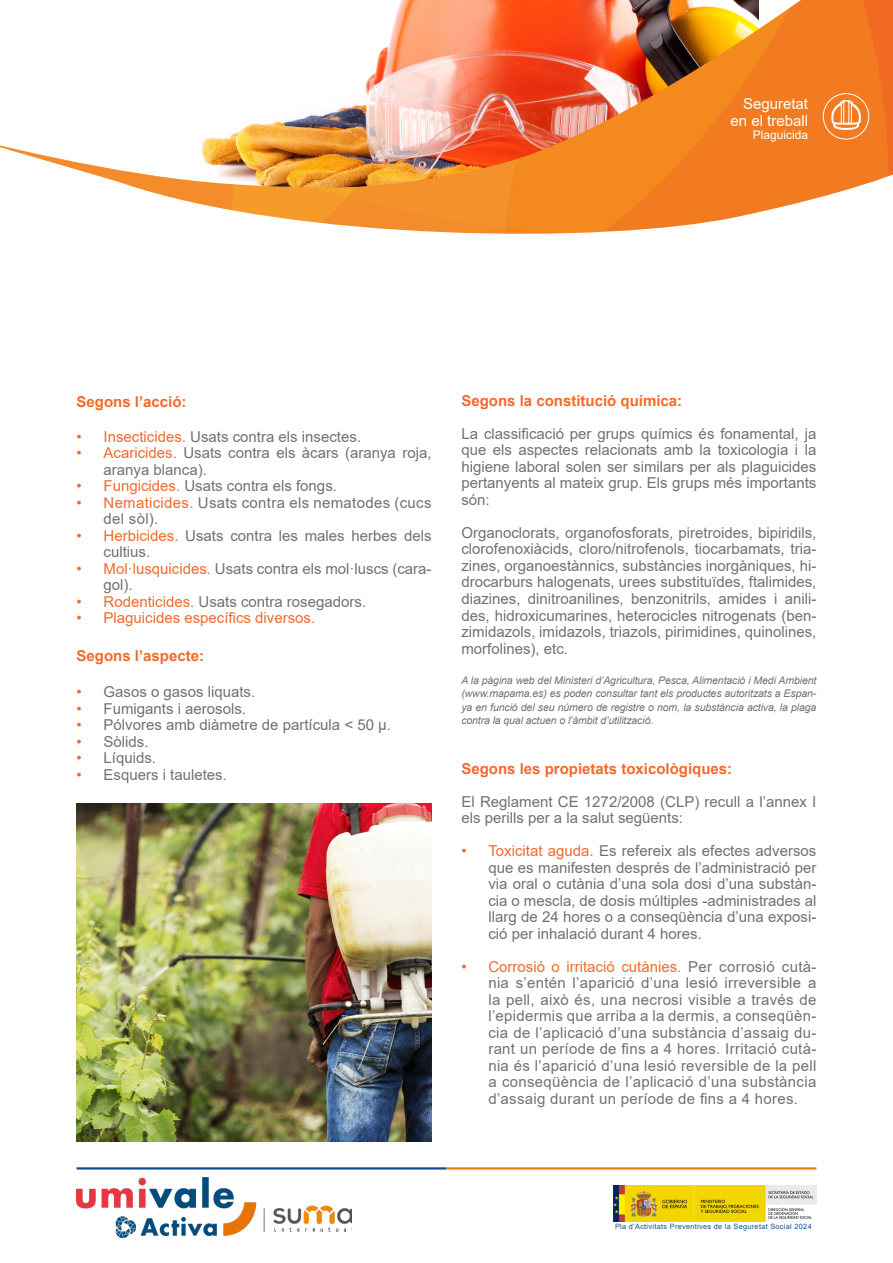
<style>
.page{position:relative;width:893px;height:1263px;background:#fff}
.page>*{position:absolute;margin:0;border:0;box-sizing:border-box;transform-origin:0 0}
.t1{font:15px/16.5px "Arial";color:#717074}
.t2{font:700 15px "Arial";color:#f26a2c}
.t3{font:15px/16.5px "Arial";letter-spacing:.02em;color:#717074}
.t4{font:15px "Arial";color:#f26a2c}
.t5{font:15px/16.5px "Arial";color:#fff;text-align:right}
.t6{font:12px "Arial";color:#fff}
.t7{font:italic 10.5px/13.5px "Arial";letter-spacing:-.01em;color:#717074;text-align:justify}
.t8{font:7.35px "Arial";letter-spacing:.04em;color:#124d91}
.s1{color:#f26a2c}
</style>
<div class="page">
<img style="left:614px;top:1185px;width:202px;height:36px">
<hr style="left:77px;top:1167px;width:369px;height:2px;background:#124d91">
<hr style="left:446px;top:1167px;width:370px;height:2px;background:#e78208">
<img style="left:77px;top:1178px;width:275px;height:59px">
<img style="left:0;top:0;width:893px;height:234px">
<svg style="left:831px;top:100px;width:30px;height:30px"></svg>
<div style="left:823px;top:93px;width:46px;height:47px;border:1px solid #fff;border-radius:50%"></div>
<img style="left:77px;top:804px;width:355px;height:338px">
<p class="t5" style="left:731px;top:96px;width:79px">Seguretat en el treball</p>
<p class="t6" style="left:753px;top:127px;width:57px">Plaguicida</p>
<p class="t2" style="left:77px;top:391px;width:112px">Segons l’acció:</p>
<p class="t1" style="left:77px;top:428px;width:286px"><span class="s1">• Insecticides.</span> Usats contra els insectes.</p>
<p class="t1" style="left:104px;top:444px;width:330px;text-indent:-27px"><span class="s1">• Acaricides.</span> Usats contra els àcars (aranya roja, aranya blanca).</p>
<p class="t1" style="left:77px;top:477px;width:262px"><span class="s1">• Fungicides.</span> Usats contra els fongs.</p>
<p class="t3" style="left:104px;top:494px;width:330px;text-indent:-27px"><span class="s1">• Nematicides.</span> Usats contra els nematodes (cucs del sòl).</p>
<p class="t1" style="left:104px;top:527px;width:330px;text-indent:-27px"><span class="s1">• Herbicides.</span> Usats contra les males herbes dels cultius.</p>
<p class="t1" style="left:104px;top:560px;width:330px;text-indent:-27px"><span class="s1">• Mol·lusquicides.</span> Usats contra els mol·luscs (cara&shy;gol).</p>
<p class="t1" style="left:77px;top:593px;width:291px"><span class="s1">• Rodenticides.</span> Usats contra rosegadors.</p>
<p class="t4" style="left:77px;top:607px;width:240px">• Plaguicides específics diversos.</p>
<p class="t2" style="left:77px;top:645px;width:129px">Segons l’aspecte:</p>
<p class="t1" style="left:77px;top:683px;width:180px"><span class="s1">•</span> Gasos o gasos liquats.</p>
<p class="t1" style="left:77px;top:700px;width:171px"><span class="s1">•</span> Fumigants i aerosols.</p>
<p class="t1" style="left:77px;top:716px;width:316px"><span class="s1">•</span> Pólvores amb diàmetre de partícula &lt; 50 µ.</p>
<p class="t1" style="left:77px;top:733px;width:74px"><span class="s1">•</span> Sòlids.</p>
<p class="t1" style="left:77px;top:749px;width:81px"><span class="s1">•</span> Líquids.</p>
<p class="t1" style="left:77px;top:766px;width:152px"><span class="s1">•</span> Esquers i tauletes.</p>
<p class="t2" style="left:461px;top:390px;width:222px">Segons la constitució química:</p>
<p class="t1" style="left:461px;top:425px;width:357px;text-align:justify">La classificació per grups químics és fonamental, ja que els aspectes relacionats amb la toxicologia i la higiene laboral solen ser similars per als plaguicides pertanyents al mateix grup. Els grups més importants són:</p>
<p class="t1" style="left:461px;top:524px;width:357px;text-align:justify">Organoclorats, organofosforats, piretroides, bipiridils, clorofenoxiàcids, cloro/nitrofenols, tiocarbamats, tria&shy;zines, organoestànnics, substàncies inorgàniques, hi&shy;drocarburs halogenats, urees substituïdes, ftalimides, diazines, dinitroanilines, benzonitrils, amides i anili&shy;des, hidroxicumarines, heterocicles nitrogenats (ben&shy;zimidazols, imidazols, triazols, pirimidines, quinolines, morfolines), etc.</p>
<p class="t7" style="left:461px;top:673px;width:357px">A la pàgina web del Ministeri d’Agricultura, Pesca, Alimentació i Medi Ambient (www.mapama.es) es poden consultar tant els productes autoritzats a Espan&shy;ya en funció del seu número de registre o nom, la substància activa, la plaga contra la qual actuen o l’àmbit d’utilització.</p>
<p class="t2" style="left:461px;top:758px;width:272px">Segons les propietats toxicològiques:</p>
<p class="t1" style="left:461px;top:793px;width:357px">El Reglament CE 1272/2008 (CLP) recull a l’annex I els perills per a la salut següents:</p>
<p class="t1" style="left:488px;top:842px;width:330px;text-align:justify;text-indent:-27px"><span class="s1">• Toxicitat aguda.</span> Es refereix als efectes adversos que es manifesten després de l’administració per via oral o cutània d’una sola dosi d’una substàn&shy;cia o mescla, de dosis múltiples -administrades al llarg de 24 hores o a conseqüència d’una exposi&shy;ció per inhalació durant 4 hores.</p>
<p class="t1" style="left:488px;top:958px;width:330px;text-align:justify;text-indent:-27px"><span class="s1">• Corrosió o irritació cutànies.</span> Per corrosió cutà&shy;nia s’entén l’aparició d’una lesió irreversible a la pell, això és, una necrosi visible a través de l’epidermis que arriba a la dermis, a conseqüèn&shy;cia de l’aplicació d’una substància d’assaig du&shy;rant un període de fins a 4 hores. Irritació cutà&shy;nia és l’aparició d’una lesió reversible de la pell a conseqüència de l’aplicació d’una substància d’assaig durant un període de fins a 4 hores.</p>
<p class="t8" style="left:615px;top:1221px;width:198px">Pla d’Activitats Preventives de la Seguretat Social 2024</p>
</div>
